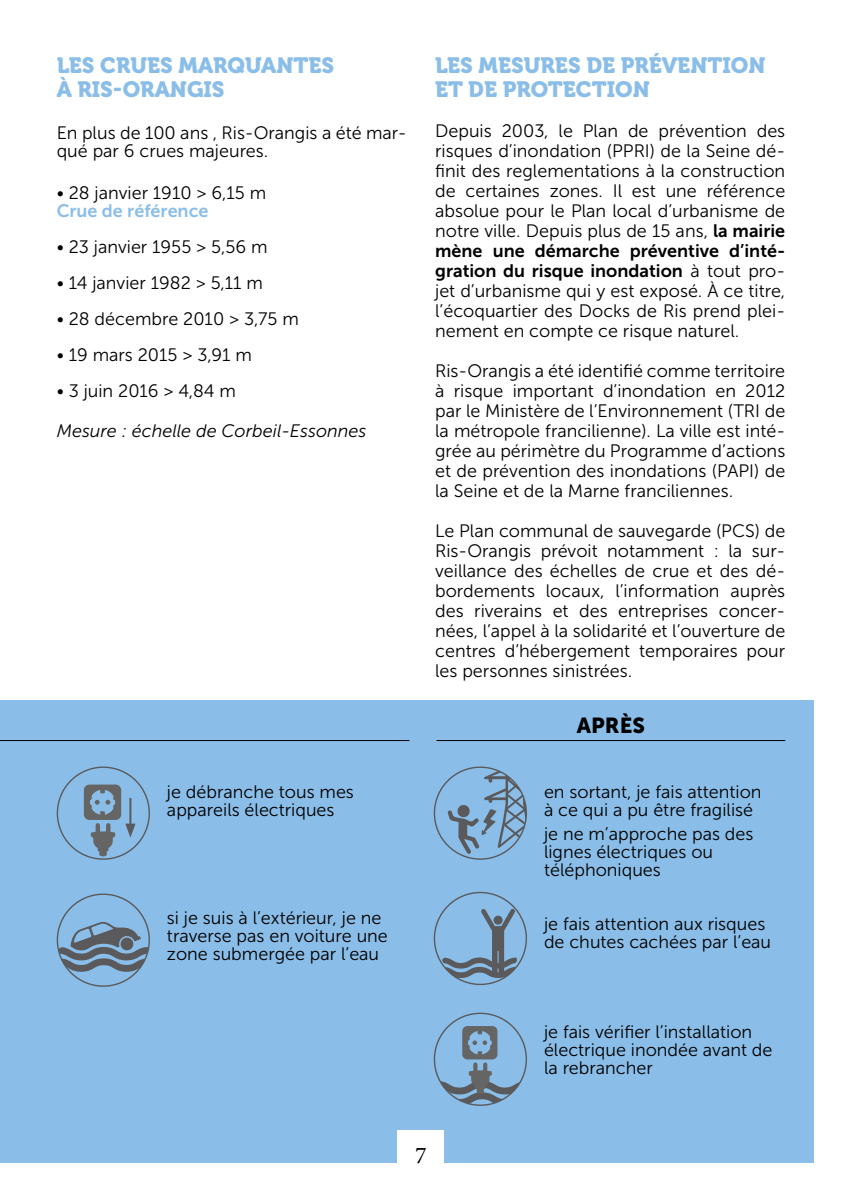
<style>
.page{position:relative;width:842px;height:1191px;background:#fff}
.page>*{position:absolute;margin:0;border:0;box-sizing:border-box;transform-origin:0 0}
.t1{font:24px "Minion Pro";color:#000}
.t2{font:22px "Museo 900";color:#8abee8}
.t3{font:21.6px "Museo Sans 900";color:#000}
.t4{font:18px/20px "Museo Sans 300";color:#000}
.t5{font:18px/20px "Museo Sans 700";color:#000}
.t6{font:italic 18px "Museo Sans 300";color:#000}
.t7{font:18px "Museo Sans 700";color:#8abee8}
.s1{font-family:"Museo Sans 700"}
.s2{font-family:"Museo Sans 300"}
</style>
<div class="page">
<div style="left:0;top:700px;width:814px;height:462px;background:#8abee8"></div>
<svg style="left:447px;top:768px;width:79px;height:86px"></svg>
<svg style="left:442px;top:908px;width:75px;height:70px"></svg>
<svg style="left:437px;top:1026px;width:89px;height:79px"></svg>
<svg style="left:59px;top:921px;width:90px;height:50px"></svg>
<hr style="left:437px;top:740px;width:348px;height:1px;background:#000">
<hr style="left:0;top:740px;width:409px;height:1px;background:#000">
<svg style="left:84px;top:784px;width:51px;height:72px"></svg>
<div style="left:398px;top:1130px;width:46px;height:61px;background:#fff"></div>
<p class="t2" style="left:57px;top:53px;width:140px">LES CRUES MARQ</p>
<p class="t2" style="left:245px;top:53px;width:32px">UANTES</p>
<p class="t2" style="left:57px;top:77px;width:100px">À RIS-ORAN</p>
<p class="t2" style="left:187px;top:77px;width:28px">GIS</p>
<p class="t4" style="left:57px;top:124px;width:352px;line-height:18px">En plus de 100 ans , Ris-Orangis a été mar&shy;qué par 6 crues majeures.</p>
<p class="t4" style="left:57px;top:183px;width:211px">• 28 janvier 1910 &gt; 6,15 m</p>
<p class="t7" style="left:57px;top:201px;width:153px">Crue de référence</p>
<p class="t4" style="left:57px;top:237px;width:212px">• 23 janvier 1955 &gt; 5,56 m</p>
<p class="t4" style="left:57px;top:273px;width:208px">• 14 janvier 1982 &gt; 5,11 m</p>
<p class="t4" style="left:57px;top:309px;width:244px">• 28 décembre 2010 &gt; 3,75 m</p>
<p class="t4" style="left:57px;top:345px;width:197px">• 19 mars 2015 &gt; 3,91 m</p>
<p class="t4" style="left:57px;top:381px;width:181px">• 3 juin 2016 &gt; 4,84 m</p>
<p class="t6" style="left:57px;top:421px;width:311px">Mesure : échelle de Corbeil-Essonnes</p>
<p class="t4" style="left:167px;top:783px;width:188px;line-height:18px">je débranche tous mes appareils électriques</p>
<p class="t4" style="left:167px;top:909px;width:222px;line-height:18px">si je suis à l’extérieur, je ne traverse pas en voiture une zone submergée par l’eau</p>
<p class="t2" style="left:435px;top:53px;width:60px">LES MES</p>
<p class="t2" style="left:524px;top:53px;width:31px">URES</p>
<p class="t2" style="left:586px;top:53px;width:107px">DE PRÉVENTION</p>
<p class="t2" style="left:435px;top:77px;width:98px">ET DE PROTECTION</p>
<p class="t4" style="left:435px;top:121px;width:352px;text-align:justify">Depuis 2003, le Plan de prévention des risques d’inondation (PPRI) de la Seine dé&shy;finit des reglementations à la construction de certaines zones. Il est une référence absolue pour le Plan local d’urbanisme de notre ville. Depuis plus de 15 ans, <span class="s1">la mairie</span></p>
<p class="t5" style="left:435px;top:240px;width:352px">mène une démarche préventive d’inté&shy;gration du risque inondation <span class="s2">à tout pro-</span></p>
<p class="t4" style="left:435px;top:281px;width:352px;text-align:justify">jet d’urbanisme qui y est exposé. À ce titre, l’écoquartier des Docks de Ris prend plei&shy;nement en compte ce risque naturel.</p>
<p class="t4" style="left:435px;top:361px;width:352px;text-align:justify">Ris-Orangis a été identifié comme territoire à risque important d’inondation en 2012 par le Ministère de l’Environnement (TRI de la métropole francilienne). La ville est inté&shy;grée au périmètre du Programme d’actions et de prévention des inondations (PAPI) de la Seine et de la Marne franciliennes.</p>
<p class="t4" style="left:435px;top:521px;width:352px;text-align:justify">Le Plan communal de sauvegarde (PCS) de Ris-Orangis prévoit notamment : la sur&shy;veillance des échelles de crue et des dé&shy;bordements locaux, l’information auprès des riverains et des entreprises concer&shy;nées, l’appel à la solidarité et l’ouverture de centres d’hébergement temporaires pour les personnes sinistrées.</p>
<p class="t3" style="left:577px;top:712px;width:69px">APRÈS</p>
<p class="t4" style="left:544px;top:783px;width:219px;line-height:18px">en sortant, je fais attention à ce qui a pu être fragilisé</p>
<p class="t4" style="left:544px;top:824px;width:211px;line-height:18px">je ne m’approche pas des lignes électriques ou téléphoniques</p>
<p class="t4" style="left:544px;top:914px;width:229px;line-height:18px">je fais attention aux risques de chutes cachées par l’eau</p>
<p class="t4" style="left:544px;top:1022px;width:230px;line-height:18px">je fais vérifier l’installation électrique inondée avant de la rebrancher</p>
<h1 class="t1" style="left:415px;top:1138px;width:13px">7</h1>
</div>
